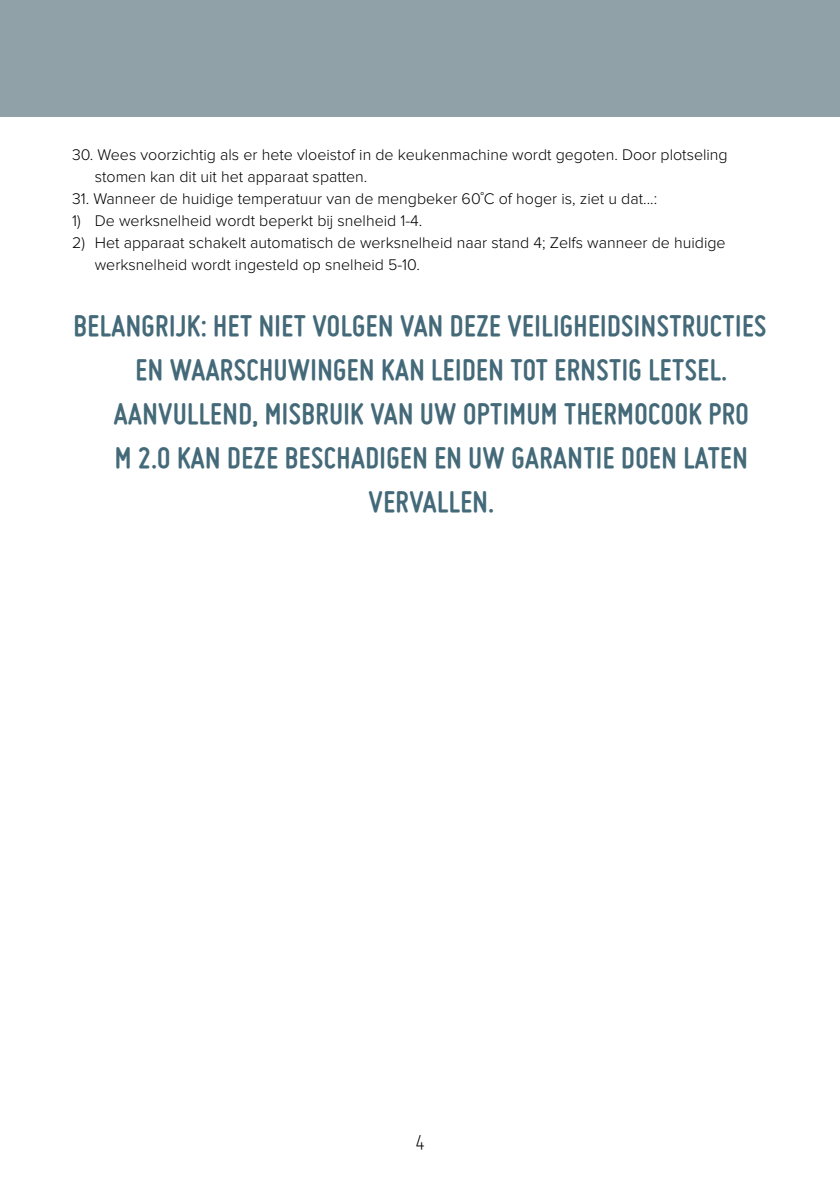
<style>
.page{position:relative;width:840px;height:1191px;background:#fff}
.page>*{position:absolute;margin:0;border:0;box-sizing:border-box;transform-origin:0 0}
.t1{font:700 32px "Miso";letter-spacing:.015em;color:#446a79}
.t2{font:300 24px "Miso";color:#000}
.t3{font:300 16px/22px "Proxima Nova";color:#000}
</style>
<div class="page">
<div style="left:0;top:0;width:839px;height:116px;background:#90a2a8"></div>
<p class="t3" style="left:95px;top:144px;width:634px;text-indent:-23px">30. Wees voorzichtig als er hete vloeistof in de keukenmachine wordt gegoten. Door plotseling stomen kan dit uit het apparaat spatten.</p>
<p class="t3" style="left:72px;top:188px;width:586px">31. Wanneer de huidige temperatuur van de mengbeker 60˚C of hoger is, ziet u dat...:</p>
<p class="t3" style="left:72px;top:210px;width:351px">1) De werksnelheid wordt beperkt bij snelheid 1-4.</p>
<p class="t3" style="left:95px;top:232px;width:632px;text-indent:-23px">2) Het apparaat schakelt automatisch de werksnelheid naar stand 4; Zelfs wanneer de huidige werksnelheid wordt ingesteld op snelheid 5-10.</p>
<h1 class="t1" style="left:73px;top:308px;width:694px">BELANGRIJK: HET NIET VOLGEN VAN DEZE VEILIGHEIDSINSTRUCTIES</h1>
<h1 class="t1" style="left:135px;top:352px;width:592px">EN WAARSCHUWINGEN KAN LEIDEN TOT ERNSTIG LETSEL.</h1>
<h1 class="t1" style="left:114px;top:396px;width:636px">AANVULLEND, MISBRUIK VAN UW OPTIMUM THERMOCOOK PRO</h1>
<h1 class="t1" style="left:115px;top:440px;width:634px">M 2.0 KAN DEZE BESCHADIGEN EN UW GARANTIE DOEN LATEN</h1>
<h1 class="t1" style="left:368px;top:484px;width:127px">VERVALLEN.</h1>
<h2 class="t2" style="left:415px;top:1129px;width:11px">4</h2>
</div>
